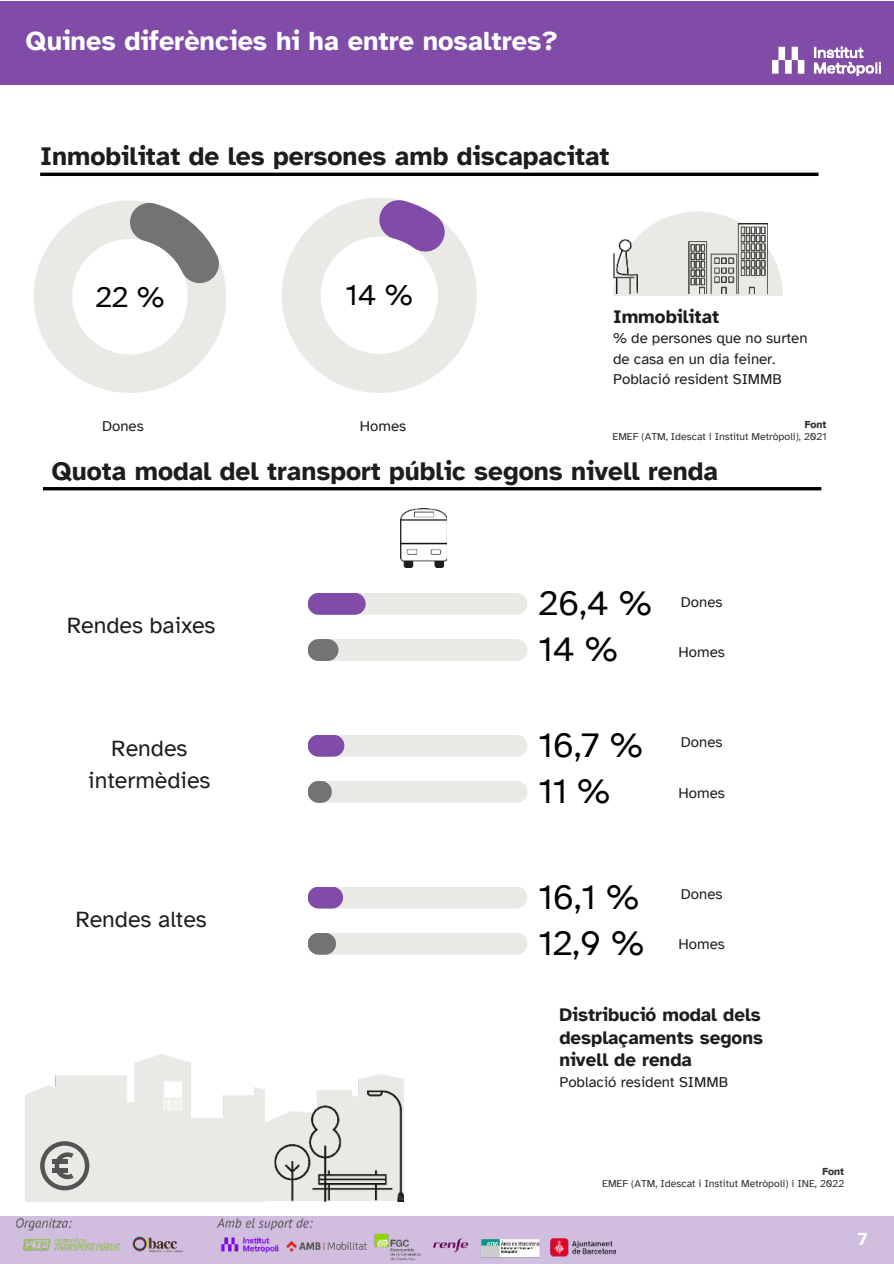
<style>
.page{position:relative;width:894px;height:1264px;background:#fff}
.page>*{position:absolute;margin:0;border:0;box-sizing:border-box;transform-origin:0 0}
.t1{font:35.85px "Atkinson Hyperlegible";color:#000}
.t2{font:30.45px "Atkinson Hyperlegible";color:#000}
.t3{font:30px "Atkinson Hyperlegible";color:#000}
.t4{font:700 27px "Atkinson Hyperlegible";color:#fff}
.t5{font:700 26.25px "Atkinson Hyperlegible";color:#1d1e1c}
.t6{font:23.25px/31.5px "Atkinson Hyperlegible";color:#1d1e1c;text-align:center}
.t7{font:700 18.75px/22.5px "Atkinson Hyperlegible";color:#1d1e1c;text-align:justify}
.t8{font:700 18px "Atkinson Hyperlegible";color:#fff}
.t9{font:15px/20.2px "Atkinson Hyperlegible";color:#1d1e1c}
.t10{font:10.5px "Atkinson Hyperlegible";color:#2f2e2e}
.t11{font:700 10.5px "Atkinson Hyperlegible";color:#2f2e2e}
</style>
<div class="page">
<div style="left:0;top:1216px;width:893px;height:47px;background:#d1bedf"></div>
<div style="left:0;top:1px;width:893px;height:84px;background:#804ca8"></div>
<hr style="left:40px;top:173px;width:778px;height:3px;background:#000">
<hr style="left:43px;top:487px;width:778px;height:3px;background:#000">
<img style="left:772px;top:47px;width:108px;height:29px">
<div style="left:307px;top:639px;width:220px;height:22px;background:#eae9e6;border-radius:11px"></div>
<div style="left:307px;top:639px;width:31px;height:22px;background:#737373;border-radius:11px"></div>
<div style="left:307px;top:593px;width:220px;height:22px;background:#eae9e6;border-radius:11px"></div>
<div style="left:307px;top:593px;width:58px;height:22px;background:#804ca8;border-radius:11px"></div>
<div style="left:307px;top:781px;width:220px;height:21px;background:#eae9e6;border-radius:11px"></div>
<div style="left:307px;top:781px;width:25px;height:21px;background:#737373;border-radius:11px"></div>
<div style="left:307px;top:734px;width:220px;height:22px;background:#eae9e6;border-radius:11px"></div>
<div style="left:307px;top:734px;width:37px;height:22px;background:#804ca8;border-radius:11px"></div>
<div style="left:307px;top:932px;width:220px;height:22px;background:#eae9e6;border-radius:11px"></div>
<div style="left:307px;top:932px;width:29px;height:22px;background:#737373;border-radius:11px"></div>
<div style="left:307px;top:886px;width:220px;height:22px;background:#eae9e6;border-radius:11px"></div>
<div style="left:307px;top:886px;width:36px;height:22px;background:#804ca8;border-radius:11px"></div>
<img style="left:400px;top:508px;width:46px;height:59px">
<img style="left:16px;top:1217px;width:599px;height:44px">
<img style="left:26px;top:1054px;width:238px;height:147px">
<img style="left:262px;top:1074px;width:141px;height:126px">
<img style="left:275px;top:1090px;width:128px;height:110px">
<svg style="left:282px;top:198px;width:195px;height:195px"></svg>
<svg style="left:34px;top:200px;width:192px;height:193px"></svg>
<svg style="left:613px;top:211px;width:169px;height:85px"></svg>
<img style="left:613px;top:240px;width:24px;height:54px">
<img style="left:688px;top:223px;width:78px;height:70px">
<svg style="left:40px;top:1141px;width:49px;height:49px;background:#b5b3b2"></svg>
<div style="left:52px;top:1167px;width:16px;height:5px;background:#545454"></div>
<hr style="left:52px;top:1159px;width:16px;height:4px;background:#545454">
<h3 class="t4" style="left:26px;top:25px;width:534px">Quines diferències hi ha entre nosaltres?</h3>
<h3 class="t5" style="left:40px;top:141px;width:570px">Inmobilitat de les persones amb discapacitat</h3>
<h3 class="t3" style="left:95px;top:280px;width:71px">22 %</h3>
<h2 class="t2" style="left:345px;top:278px;width:69px">14 %</h2>
<p class="t9" style="left:102px;top:416px;width:43px">Dones</p>
<p class="t9" style="left:360px;top:416px;width:48px">Homes</p>
<p class="t7" style="left:613px;top:305px;width:107px">Immobilitat</p>
<p class="t9" style="left:613px;top:328px;width:196px">% de persones que no surten de casa en un dia feiner.<br>Població resident SIMMB</p>
<p class="t11" style="left:804px;top:418px;width:23px">Font</p>
<p class="t10" style="left:612px;top:430px;width:216px">EMEF (ATM, Idescat i Institut Metròpoli), 2021</p>
<h3 class="t5" style="left:51px;top:455px;width:668px">Quota modal del transport públic segons nivell renda</h3>
<h3 class="t6" style="left:67px;top:610px;width:150px">Rendes baixes</h3>
<h3 class="t6" style="left:88px;top:733px;width:124px">Rendes intermèdies</h3>
<h3 class="t6" style="left:75px;top:904px;width:133px">Rendes altes</h3>
<h1 class="t1" style="left:538px;top:583px;width:115px">26,4 %</h1>
<h1 class="t1" style="left:538px;top:629px;width:81px">14 %</h1>
<h1 class="t1" style="left:538px;top:725px;width:106px">16,7 %</h1>
<h1 class="t1" style="left:538px;top:771px;width:74px">11 %</h1>
<p class="t9" style="left:680px;top:591px;width:43px">Dones</p>
<p class="t9" style="left:678px;top:642px;width:48px">Homes</p>
<p class="t9" style="left:680px;top:732px;width:43px">Dones</p>
<p class="t9" style="left:678px;top:782px;width:48px">Homes</p>
<h1 class="t1" style="left:538px;top:877px;width:102px">16,1 %</h1>
<h1 class="t1" style="left:538px;top:923px;width:108px">12,9 %</h1>
<p class="t9" style="left:680px;top:883px;width:43px">Dones</p>
<p class="t9" style="left:678px;top:934px;width:48px">Homes</p>
<p class="t7" style="left:559px;top:1003px;width:205px">Distribució modal dels desplaçaments segons nivell de renda</p>
<p class="t9" style="left:559px;top:1071px;width:170px">Població resident SIMMB</p>
<p class="t11" style="left:822px;top:1164px;width:23px">Font</p>
<p class="t10" style="left:602px;top:1177px;width:243px">EMEF (ATM, Idescat i Institut Metròpoli) i INE, 2022</p>
<p class="t8" style="left:857px;top:1228px;width:11px">7</p>
</div>
